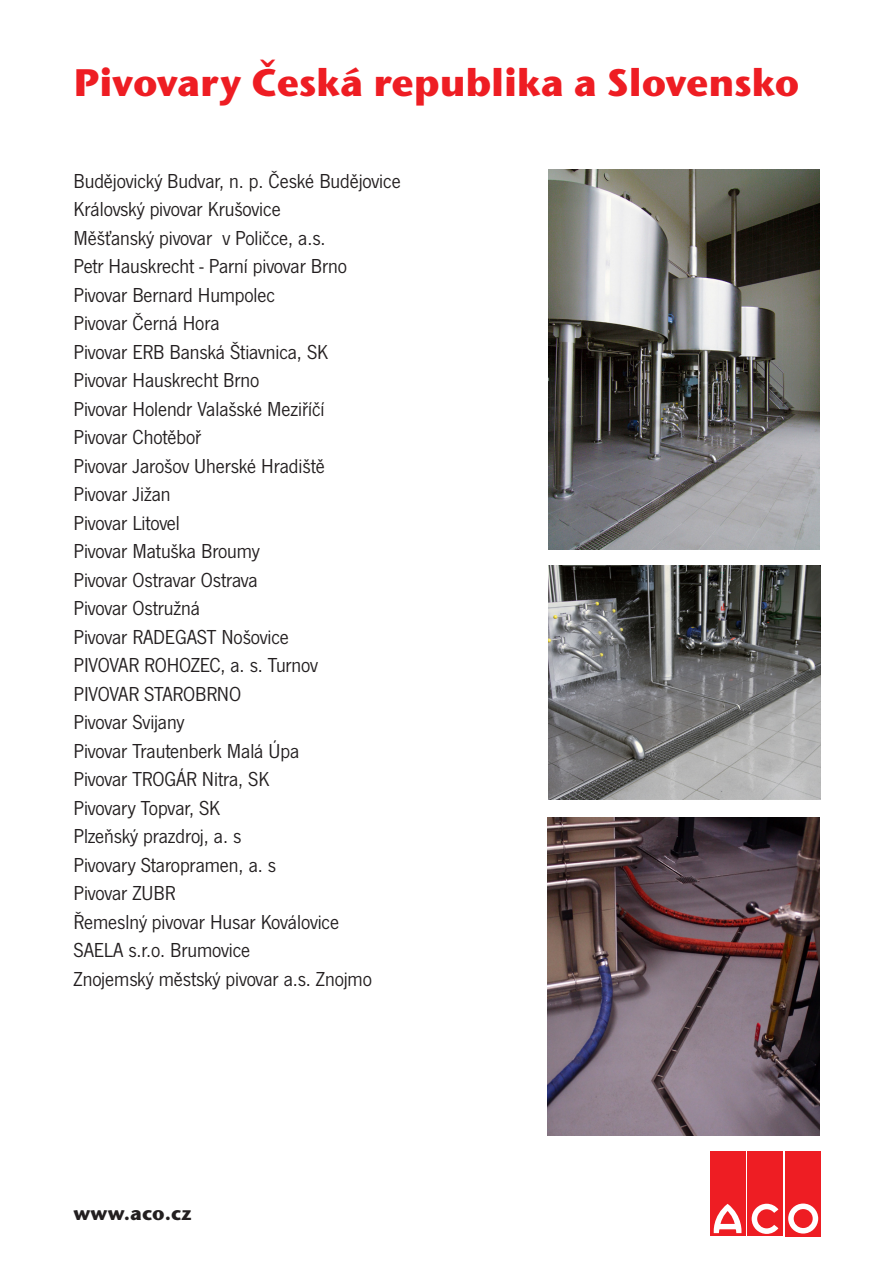
<style>
.page{position:relative;width:893px;height:1263px;background:#fff}
.page>*{position:absolute;margin:0;border:0;box-sizing:border-box;transform-origin:0 0}
.t1{font:700 38.25px "Stone Sans ITC Pro";letter-spacing:-.005em;color:#ee1d23}
.t2{font:21px "News Gothic TOT";letter-spacing:-.005em;color:#231f20}
.t3{font:700 19.5px "Stone Sans ITC Pro";color:#231f20}
</style>
<div class="page">
<img style="left:549px;top:170px;width:270px;height:380px">
<div style="left:710px;top:1151px;width:35px;height:85px;background:#ee1d23"></div>
<div style="left:748px;top:1151px;width:35px;height:85px;background:#ee1d23"></div>
<div style="left:786px;top:1151px;width:35px;height:85px;background:#ee1d23"></div>
<svg style="left:788px;top:1203px;width:30px;height:30px"></svg>
<svg style="left:752px;top:1204px;width:26px;height:30px"></svg>
<svg style="left:713px;top:1204px;width:29px;height:29px"></svg>
<img style="left:549px;top:565px;width:272px;height:235px">
<img style="left:547px;top:817px;width:273px;height:318px">
<p class="t1" style="left:74px;top:58px;width:727px">Pivovary Česká republika a Slovensko</p>
<p class="t2" style="left:74px;top:169px;width:329px">Budějovický Budvar, n. p. České Budějovice</p>
<p class="t2" style="left:74px;top:197px;width:209px">Královský pivovar Krušovice</p>
<p class="t2" style="left:74px;top:226px;width:253px">Měšťanský pivovar v Poličce, a.s.</p>
<p class="t2" style="left:74px;top:254px;width:275px">Petr Hauskrecht - Parní pivovar Brno</p>
<p class="t2" style="left:74px;top:283px;width:203px">Pivovar Bernard Humpolec</p>
<p class="t2" style="left:74px;top:311px;width:148px">Pivovar Černá Hora</p>
<p class="t2" style="left:74px;top:340px;width:256px">Pivovar ERB Banská Štiavnica, SK</p>
<p class="t2" style="left:74px;top:368px;width:187px">Pivovar Hauskrecht Brno</p>
<p class="t2" style="left:74px;top:397px;width:252px">Pivovar Holendr Valašské Meziříčí</p>
<p class="t2" style="left:74px;top:425px;width:129px">Pivovar Chotěboř</p>
<p class="t2" style="left:74px;top:454px;width:253px">Pivovar Jarošov Uherské Hradiště</p>
<p class="t2" style="left:74px;top:482px;width:99px">Pivovar Jižan</p>
<p class="t2" style="left:74px;top:511px;width:108px">Pivovar Litovel</p>
<p class="t2" style="left:74px;top:539px;width:188px">Pivovar Matuška Broumy</p>
<p class="t2" style="left:74px;top:568px;width:186px">Pivovar Ostravar Ostrava</p>
<p class="t2" style="left:74px;top:596px;width:128px">Pivovar Ostružná</p>
<p class="t2" style="left:74px;top:625px;width:217px">Pivovar RADEGAST Nošovice</p>
<p class="t2" style="left:74px;top:653px;width:246px">PIVOVAR ROHOZEC, a. s. Turnov</p>
<p class="t2" style="left:74px;top:682px;width:169px">PIVOVAR STAROBRNO</p>
<p class="t2" style="left:74px;top:710px;width:112px">Pivovar Svijany</p>
<p class="t2" style="left:74px;top:739px;width:227px">Pivovar Trautenberk Malá Úpa</p>
<p class="t2" style="left:74px;top:767px;width:198px">Pivovar TROGÁR Nitra, SK</p>
<p class="t2" style="left:74px;top:796px;width:148px">Pivovary Topvar, SK</p>
<p class="t2" style="left:74px;top:824px;width:169px">Plzeňský prazdroj, a. s</p>
<p class="t2" style="left:74px;top:853px;width:204px">Pivovary Staropramen, a. s</p>
<p class="t2" style="left:74px;top:881px;width:103px">Pivovar ZUBR</p>
<p class="t2" style="left:74px;top:910px;width:267px">Řemeslný pivovar Husar Koválovice</p>
<p class="t2" style="left:74px;top:938px;width:178px">SAELA s.r.o. Brumovice</p>
<p class="t2" style="left:74px;top:967px;width:300px">Znojemský městský pivovar a.s. Znojmo</p>
<p class="t3" style="left:74px;top:1200px;width:119px">www.aco.cz</p>
</div>
